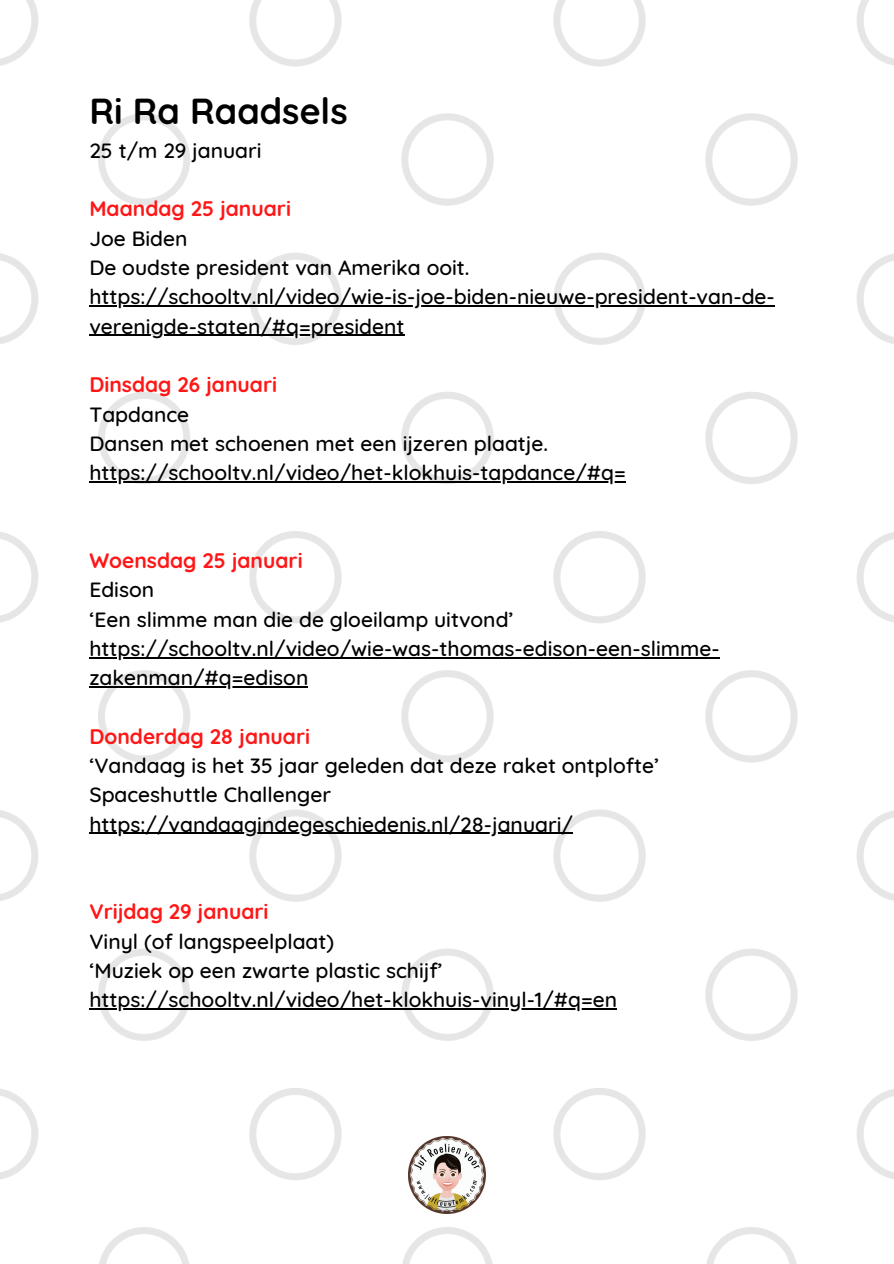
<style>
.page{position:relative;width:894px;height:1264px;background:#fff}
.page>*{position:absolute;margin:0;border:0;box-sizing:border-box;transform-origin:0 0}
.t1{font:700 36px "Quicksand";color:#000}
.t2{font:500 21px/29.2px "Quicksand";color:#000}
.t3{font:700 21px "Quicksand";color:#ff1616}
</style>
<div class="page">
<img style="left:0;top:0;width:893px;height:1263px">
<hr style="left:89px;top:305px;width:685px;height:1px;background:#000">
<hr style="left:89px;top:335px;width:315px;height:1px;background:#000">
<hr style="left:89px;top:481px;width:536px;height:1px;background:#000">
<hr style="left:89px;top:657px;width:630px;height:1px;background:#000">
<hr style="left:89px;top:686px;width:219px;height:1px;background:#000">
<hr style="left:89px;top:832px;width:484px;height:1px;background:#000">
<hr style="left:89px;top:1008px;width:528px;height:1px;background:#000">
<img style="left:408px;top:1136px;width:77px;height:77px">
<p class="t1" style="left:89px;top:88px;width:260px">Ri Ra Raadsels</p>
<p class="t2" style="left:89px;top:135px;width:174px">25 t/m 29 januari</p>
<p class="t3" style="left:89px;top:195px;width:203px">Maandag 25 januari</p>
<p class="t2" style="left:89px;top:223px;width:100px">Joe Biden</p>
<p class="t2" style="left:89px;top:252px;width:381px">De oudste president van Amerika ooit.</p>
<p class="t2" style="left:89px;top:282px;width:686px">https://schooltv.nl/video/wie-is-joe-biden-nieuwe-president-van-de&shy;verenigde-staten/#q=president</p>
<p class="t3" style="left:89px;top:371px;width:189px">Dinsdag 26 januari</p>
<p class="t2" style="left:89px;top:399px;width:101px">Tapdance</p>
<p class="t2" style="left:89px;top:428px;width:460px">Dansen met schoenen met een ijzeren plaatje.</p>
<p class="t2" style="left:89px;top:457px;width:537px">https://schooltv.nl/video/het-klokhuis-tapdance/#q=</p>
<p class="t3" style="left:89px;top:547px;width:215px">Woensdag 25 januari</p>
<p class="t2" style="left:89px;top:574px;width:66px">Edison</p>
<p class="t2" style="left:89px;top:604px;width:425px">‘Een slimme man die de gloeilamp uitvond’</p>
<p class="t2" style="left:89px;top:633px;width:631px">https://schooltv.nl/video/wie-was-thomas-edison-een-slimme&shy;zakenman/#q=edison</p>
<p class="t3" style="left:89px;top:722px;width:222px">Donderdag 28 januari</p>
<p class="t2" style="left:89px;top:750px;width:571px">‘Vandaag is het 35 jaar geleden dat deze raket ontplofte’</p>
<p class="t2" style="left:89px;top:779px;width:243px">Spaceshuttle Challenger</p>
<p class="t2" style="left:89px;top:809px;width:485px">https://vandaagindegeschiedenis.nl/28-januari/</p>
<p class="t3" style="left:89px;top:898px;width:180px">Vrijdag 29 januari</p>
<p class="t2" style="left:89px;top:926px;width:246px">Vinyl (of langspeelplaat)</p>
<p class="t2" style="left:89px;top:955px;width:354px">‘Muziek op een zwarte plastic schijf’</p>
<p class="t2" style="left:89px;top:984px;width:529px">https://schooltv.nl/video/het-klokhuis-vinyl-1/#q=en</p>
</div>
